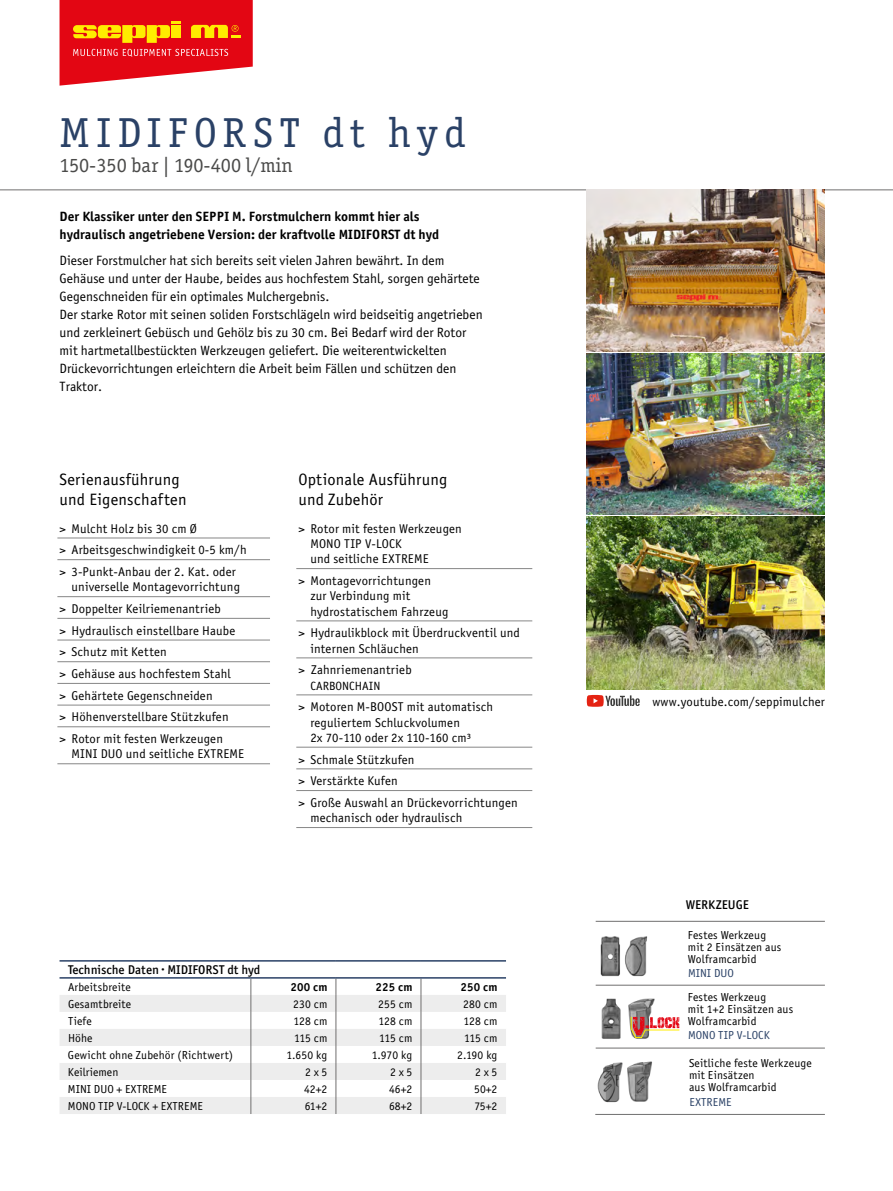
<style>
.page{position:relative;width:893px;height:1191px;background:#fff}
.page>*{position:absolute;margin:0;border:0;box-sizing:border-box;transform-origin:0 0}
.t1{font:42px "Officina Serif ITC";letter-spacing:.15em;color:#2a4166}
.t2{font:20.25px "Officina Serif ITC";color:#4a4a49}
.t3{font:16.5px/19.5px "Officina Sans Book ITC";letter-spacing:.01em;color:#000}
.t4{font:13.5px/18px "Officina Sans Book ITC";color:#000}
.t5{font:13.5px/18px "Officina Sans Bold ITC";color:#000}
.t6{font:12.75px/21.6px "Officina Sans Book ITC";letter-spacing:.01em;color:#000}
.t7{font:12.75px "Officina Sans Medium ITC";color:#000}
.t8{font:12px "Officina Sans Book ITC";color:#000}
.t9{font:11.7px/12px "Officina Sans Book ITC";letter-spacing:.01em;color:#000}
.t10{font:11.7px "Officina Sans Book ITC";color:#2a4166}
.t11{font:11.7px "Officina Sans Bold ITC";letter-spacing:.01em;color:#000}
</style>
<div class="page">
<hr style="left:0;top:190px;width:893px;height:1px;background:#706f6f">
<svg style="left:60px;top:0;width:193px;height:86px"></svg>
<hr style="left:596px;top:1047px;width:229px;height:1px;background:#706f6f">
<hr style="left:596px;top:985px;width:229px;height:1px;background:#706f6f">
<hr style="left:596px;top:921px;width:229px;height:1px;background:#706f6f">
<hr style="left:595px;top:1114px;width:230px;height:1px;background:#706f6f">
<img style="left:600px;top:936px;width:48px;height:41px">
<img style="left:601px;top:998px;width:54px;height:41px">
<img style="left:628px;top:1061px;width:24px;height:41px">
<img style="left:597px;top:1062px;width:31px;height:41px">
<svg style="left:630px;top:1016px;width:50px;height:22px"></svg>
<img style="left:587px;top:190px;width:238px;height:161px">
<img style="left:587px;top:353px;width:238px;height:337px">
<svg style="left:587px;top:695px;width:53px;height:11px"></svg>
<hr style="left:57px;top:538px;width:213px;height:1px;background:#878787">
<hr style="left:57px;top:559px;width:213px;height:1px;background:#878787">
<hr style="left:57px;top:596px;width:213px;height:1px;background:#878787">
<hr style="left:57px;top:618px;width:213px;height:1px;background:#878787">
<hr style="left:57px;top:640px;width:213px;height:1px;background:#878787">
<hr style="left:57px;top:661px;width:213px;height:1px;background:#878787">
<hr style="left:57px;top:683px;width:213px;height:1px;background:#878787">
<hr style="left:57px;top:705px;width:213px;height:1px;background:#878787">
<hr style="left:57px;top:726px;width:213px;height:1px;background:#878787">
<hr style="left:57px;top:763px;width:213px;height:1px;background:#878787">
<hr style="left:296px;top:568px;width:236px;height:1px;background:#878787">
<hr style="left:296px;top:620px;width:236px;height:1px;background:#878787">
<hr style="left:296px;top:657px;width:236px;height:1px;background:#878787">
<hr style="left:296px;top:694px;width:236px;height:1px;background:#878787">
<hr style="left:296px;top:747px;width:236px;height:1px;background:#878787">
<hr style="left:296px;top:768px;width:236px;height:1px;background:#878787">
<hr style="left:296px;top:790px;width:236px;height:1px;background:#878787">
<hr style="left:296px;top:827px;width:236px;height:1px;background:#878787">
<svg style="left:60px;top:995px;width:446px;height:119px;fill:#ededed"></svg>
<svg style="left:421px;top:978px;width:1px;height:136px"></svg>
<svg style="left:251px;top:978px;width:1px;height:136px"></svg>
<svg style="left:336px;top:978px;width:1px;height:136px"></svg>
<hr style="left:60px;top:960px;width:191px;height:1px;background:#2a4166">
<hr style="left:251px;top:960px;width:85px;height:1px;background:#2a4166">
<hr style="left:336px;top:960px;width:85px;height:1px;background:#2a4166">
<hr style="left:421px;top:960px;width:85px;height:1px;background:#2a4166">
<hr style="left:60px;top:977px;width:191px;height:1px;background:#2a4166">
<hr style="left:251px;top:977px;width:85px;height:1px;background:#2a4166">
<hr style="left:336px;top:977px;width:85px;height:1px;background:#2a4166">
<hr style="left:421px;top:977px;width:85px;height:1px;background:#2a4166">
<h1 class="t1" style="left:60px;top:106px;width:408px">MIDIFORST dt hyd</h1>
<h2 class="t2" style="left:60px;top:152px;width:235px">150-350 bar | 190-400 l/min</h2>
<p class="t5" style="left:60px;top:206px;width:381px">Der Klassiker unter den SEPPI M. Forstmulchern kommt hier als hydraulisch angetriebene Version: der kraftvolle MIDIFORST dt hyd</p>
<p class="t4" style="left:60px;top:251px;width:425px">Dieser Forstmulcher hat sich bereits seit vielen Jahren bewährt. In dem Gehäuse und unter der Haube, beides aus hochfestem Stahl, sorgen gehärtete Gegenschneiden für ein optimales Mulchergebnis.<br>Der starke Rotor mit seinen soliden Forstschlägeln wird beidseitig angetrieben und zerkleinert Gebüsch und Gehölz bis zu 30 cm. Bei Bedarf wird der Rotor mit hartmetallbestückten Werkzeugen geliefert. Die weiterentwickelten Drückevorrichtungen erleichtern die Arbeit beim Fällen und schützen den Traktor.</p>
<p class="t3" style="left:60px;top:469px;width:129px">Serienausführung und Eigenschaften</p>
<p class="t6" style="left:60px;top:517px;width:189px">&gt; Mulcht Holz bis 30 cm Ø<br>&gt; Arbeitsgeschwindigkeit 0-5 km/h &gt; 3-Punkt-Anbau der 2. Kat. oder</p>
<p class="t6" style="left:60px;top:576px;width:182px;text-indent:12px">universelle Montagevorrichtung &gt; Doppelter Keilriemenantrieb<br>&gt; Hydraulisch einstellbare Haube &gt; Schutz mit Ketten<br>&gt; Gehäuse aus hochfestem Stahl &gt; Gehärtete Gegenschneiden<br>&gt; Höhenverstellbare Stützkufen<br>&gt; Rotor mit festen Werkzeugen</p>
<p class="t6" style="left:72px;top:743px;width:174px">MINI DUO und seitliche EXTREME</p>
<p class="t3" style="left:298px;top:469px;width:151px">Optionale Ausführung und Zubehör</p>
<p class="t6" style="left:310px;top:520px;width:153px;line-height:15.3px;text-indent:-12px">&gt; Rotor mit festen Werkzeugen<br>MONO TIP V-LOCK<br>und seitliche EXTREME</p>
<p class="t6" style="left:310px;top:572px;width:140px;line-height:15.3px;text-indent:-12px">&gt; Montagevorrichtungen zur Verbindung mit hydrostatischem Fahrzeug</p>
<p class="t6" style="left:310px;top:625px;width:211px;line-height:15.3px;text-indent:-12px">&gt; Hydraulikblock mit Überdruckventil und internen Schläuchen</p>
<p class="t6" style="left:298px;top:658px;width:115px">&gt; Zahnriemenantrieb</p>
<p class="t8" style="left:310px;top:677px;width:72px">CARBONCHAIN</p>
<p class="t6" style="left:310px;top:699px;width:184px;line-height:15.3px;text-indent:-12px">&gt; Motoren M-BOOST mit automatisch reguliertem Schluckvolumen<br>2x 70-110 oder 2x 110-160 cm³</p>
<p class="t6" style="left:298px;top:748px;width:221px">&gt; Schmale Stützkufen<br>&gt; Verstärkte Kufen<br>&gt; Große Auswahl an Drückevorrichtungen</p>
<p class="t6" style="left:310px;top:806px;width:153px">mechanisch oder hydraulisch</p>
<p class="t7" style="left:68px;top:961px;width:194px">Technische Daten · MIDIFORST dt hyd</p>
<p class="t9" style="left:68px;top:980px;width:64px">Arbeitsbreite</p>
<p class="t11" style="left:291px;top:979px;width:38px">200 cm</p>
<p class="t11" style="left:376px;top:979px;width:38px">225 cm</p>
<p class="t11" style="left:461px;top:979px;width:38px">250 cm</p>
<p class="t9" style="left:68px;top:997px;width:65px">Gesamtbreite</p>
<p class="t9" style="left:293px;top:997px;width:36px">230 cm</p>
<p class="t9" style="left:378px;top:997px;width:36px">255 cm</p>
<p class="t9" style="left:463px;top:997px;width:36px">280 cm</p>
<p class="t9" style="left:68px;top:1014px;width:25px">Tiefe</p>
<p class="t9" style="left:293px;top:1014px;width:35px">128 cm</p>
<p class="t9" style="left:378px;top:1014px;width:35px">128 cm</p>
<p class="t9" style="left:463px;top:1014px;width:35px">128 cm</p>
<p class="t9" style="left:68px;top:1031px;width:26px">Höhe</p>
<p class="t9" style="left:294px;top:1031px;width:35px">115 cm</p>
<p class="t9" style="left:379px;top:1031px;width:35px">115 cm</p>
<p class="t9" style="left:464px;top:1031px;width:35px">115 cm</p>
<p class="t9" style="left:68px;top:1048px;width:167px">Gewicht ohne Zubehör (Richtwert)</p>
<p class="t9" style="left:286px;top:1048px;width:42px">1.650 kg</p>
<p class="t9" style="left:372px;top:1048px;width:42px">1.970 kg</p>
<p class="t9" style="left:457px;top:1048px;width:42px">2.190 kg</p>
<p class="t9" style="left:68px;top:1065px;width:52px">Keilriemen</p>
<p class="t9" style="left:305px;top:1065px;width:24px">2 x 5</p>
<p class="t9" style="left:390px;top:1065px;width:24px">2 x 5</p>
<p class="t9" style="left:475px;top:1065px;width:24px">2 x 5</p>
<p class="t9" style="left:68px;top:1082px;width:101px">MINI DUO + EXTREME</p>
<p class="t9" style="left:304px;top:1082px;width:25px">42+2</p>
<p class="t9" style="left:389px;top:1082px;width:25px">46+2</p>
<p class="t9" style="left:474px;top:1082px;width:25px">50+2</p>
<p class="t9" style="left:68px;top:1099px;width:137px">MONO TIP V-LOCK + EXTREME</p>
<p class="t9" style="left:305px;top:1099px;width:24px">61+2</p>
<p class="t9" style="left:389px;top:1099px;width:25px">68+2</p>
<p class="t9" style="left:475px;top:1099px;width:24px">75+2</p>
<p class="t6" style="left:652px;top:690px;width:174px">www.youtube.com/seppimulcher</p>
<p class="t7" style="left:686px;top:895px;width:65px">WERKZEUGE</p>
<p class="t9" style="left:688px;top:928px;width:95px">Festes Werkzeug mit 2 Einsätzen aus<br>Wolframcarbid</p>
<p class="t9" style="left:688px;top:990px;width:107px">Festes Werkzeug<br>mit 1+2 Einsätzen aus<br>Wolframcarbid</p>
<p class="t10" style="left:688px;top:965px;width:47px">MINI DUO</p>
<p class="t10" style="left:688px;top:1027px;width:83px">MONO TIP V-LOCK</p>
<p class="t9" style="left:689px;top:1057px;width:124px">Seitliche feste Werkzeuge mit Einsätzen<br>aus Wolframcarbid</p>
<p class="t10" style="left:689px;top:1094px;width:44px">EXTREME</p>
</div>
